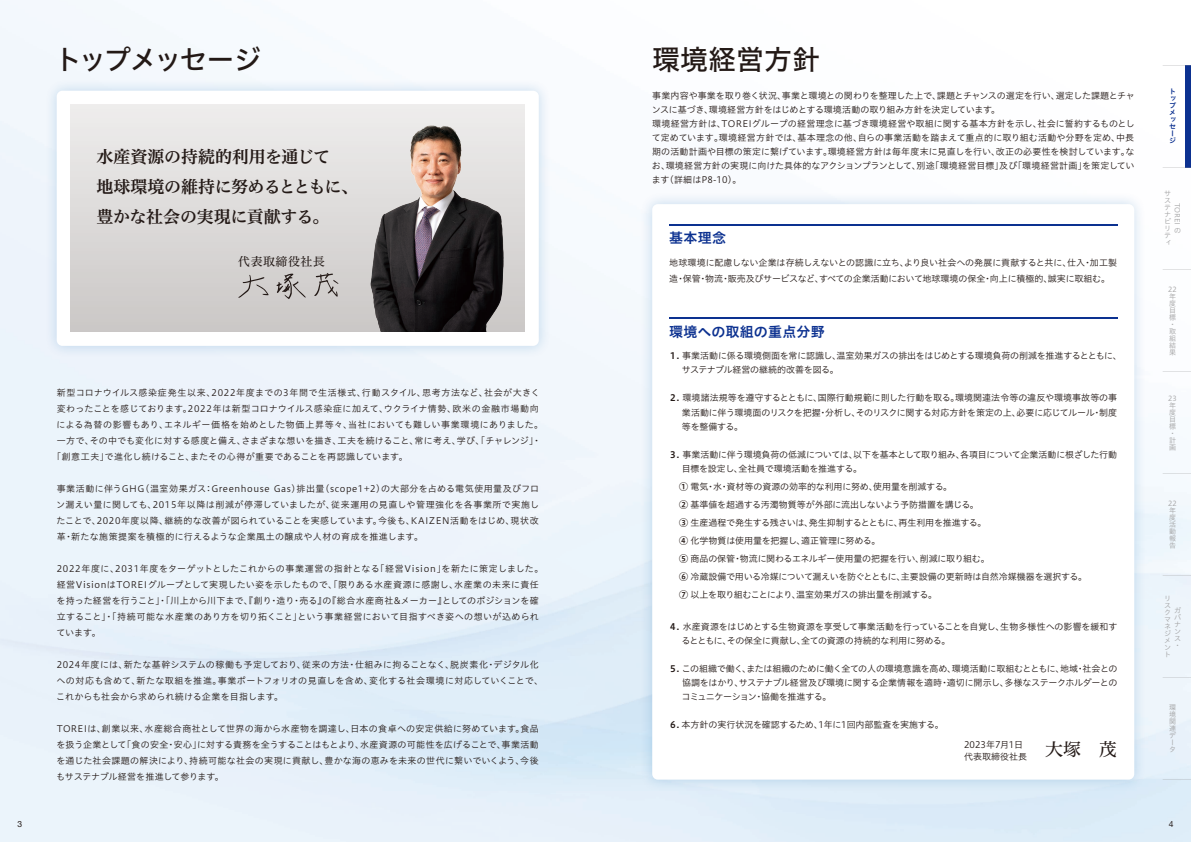
<style>
.page{position:relative;width:1191px;height:842px;background:#fff}
.page>*{position:absolute;margin:0;border:0;box-sizing:border-box;transform-origin:0 0}
.t1{font:28px "Hiragino UD Sans Std W5";letter-spacing:-.09em;color:#231916}
.t2{font:28px "Hiragino UD Sans Std W5";letter-spacing:-.04em;color:#231916}
.t3{font:17px/30px "Hiragino UD Serif Std W6";letter-spacing:-.015em;color:#231916}
.t4{font:14px "Hiragino UD Sans Std W6";letter-spacing:.02em;color:#0c3190}
.t5{font:12px "Hiragino UD Serif Std W4";letter-spacing:.04em;color:#231916}
.t6{font:9px/14px "Hiragino UD Sans Std W3";color:#231916;text-align:justify}
.t7{font:9px/16px "Hiragino UD Sans Std W3";letter-spacing:.03em;color:#231916}
.t8{font:9px/18px "Hiragino UD Sans Std W3";letter-spacing:-.02em;color:#231916}
.t9{font:9px/14px "Hiragino UD Sans Std W3";letter-spacing:-.03em;color:#231916}
.t10{font:9px "Hiragino UD Sans Std W3";letter-spacing:.04em;color:#231916}
.t11{font:9px "Hiragino UD Sans Std W3";letter-spacing:.02em;color:#231916}
.t12{font:9px "Hiragino UD Sans Std W3";letter-spacing:.07em;color:#231916}
.t13{font:8.5px "Helvetica Neue LT Std";color:#231916}
.t14{font:7px/7px "Hiragino UD Sans Std W3";color:#a0a0a1}
.t15{font:7px/7px "Hiragino UD Sans Std W6";color:#0c3190}
.s1{font-family:"Hiragino UD Sans Std W6"}
</style>
<div class="page">
<div style="left:640px;top:192px;width:506px;height:600px;background:#005fad;opacity:.2"></div>
<div style="left:652px;top:204px;width:482px;height:576px;background:#fff;border-radius:6px"></div>
<div style="left:44px;top:78px;width:507px;height:280px;background:#005fad;opacity:.2"></div>
<div style="left:57px;top:91px;width:482px;height:255px;background:#fff;border-radius:6px"></div>
<div style="left:71px;top:105px;width:453px;height:227px;background:linear-gradient(to bottom,#eeedec,#cbc7c6)"></div>
<img style="left:371px;top:126px;width:132px;height:206px">
<svg style="left:238px;top:275px;width:30px;height:23px"></svg>
<svg style="left:314px;top:273px;width:24px;height:24px"></svg>
<svg style="left:276px;top:274px;width:30px;height:25px"></svg>
<svg style="left:669px;top:224px;width:448px;height:1px"></svg>
<svg style="left:669px;top:317px;width:448px;height:2px"></svg>
<div style="left:1185px;top:65px;width:6px;height:102px;background:#0c3190"></div>
<svg style="left:1162px;top:65px;width:29px;height:1px"></svg>
<svg style="left:1162px;top:167px;width:29px;height:1px"></svg>
<svg style="left:1162px;top:269px;width:29px;height:1px"></svg>
<svg style="left:1162px;top:371px;width:29px;height:1px"></svg>
<svg style="left:1162px;top:473px;width:29px;height:1px"></svg>
<svg style="left:1162px;top:575px;width:29px;height:1px"></svg>
<svg style="left:1162px;top:677px;width:29px;height:1px"></svg>
<svg style="left:1162px;top:780px;width:29px;height:1px"></svg>
<h1 class="t1" style="left:54px;top:38px;width:209px">トップメッセージ</h1>
<h2 class="t3" style="left:96px;top:141px;width:263px">水産資源の持続的利用を通じて<br>地球環境の維持に努めるとともに、豊かな社会の実現に貢献する。</h2>
<h3 class="t5" style="left:238px;top:252px;width:88px">代表取締役社長</h3>
<p class="t12" style="left:57px;top:386px;width:484px">新型コロナウイルス感染症発生以来、2022年度までの3年間で生活様式、行動スタイル、思考方法など、社会が大きく</p>
<p class="t10" style="left:57px;top:402px;width:483px">変わったことを感じております。2022年は新型コロナウイルス感染症に加えて、ウクライナ情勢、欧米の金融市場動向</p>
<p class="t10" style="left:57px;top:418px;width:488px">による為替の影響もあり、エネルギー価格を始めとした物価上昇等々、当社においても難しい事業環境にありました。</p>
<p class="t11" style="left:57px;top:434px;width:486px">一方で、その中でも変化に対する感度と備え、さまざまな想いを描き、工夫を続けること、常に考え、学び、「チャレンジ」・</p>
<p class="t6" style="left:52px;top:449px;width:357px">「創意工夫」で進化し続けること、またその心得が重要であることを再認識しています。</p>
<p class="t6" style="left:56px;top:480px;width:484px;line-height:16px">事業活動に伴うGHG（温室効果ガス：Greenhouse Gas）排出量（scope1+2）の大部分を占める電気使用量及びフロン漏えい量に関しても、2015年以降は削減が停滞していましたが、従来運用の見直しや管理強化を各事業所で実施したことで、2020年度以降、継続的な改善が図られていることを実感しています。今後も、KAIZEN活動をはじめ、現状改革・新たな施策提案を積極的に行えるような企業風土の醸成や人材の育成を推進します。</p>
<p class="t7" style="left:56px;top:560px;width:488px">2022年度に、2031年度をターゲットとしたこれからの事業運営の指針となる「経営Vision」を新たに策定しました。経営VisionはTOREIグループとして実現したい姿を示したもので、「限りある水産資源に感謝し、水産業の未来に責任を持った経営を行うこと」・「川上から川下まで、『創り・造り・売る』の『総合水産商社&amp;メーカー』としてのポジションを確立すること」・「持続可能な水産業のあり方を切り拓くこと」という事業経営において目指すべき姿への想いが込められています。</p>
<p class="t7" style="left:56px;top:656px;width:488px">2024年度には、新たな基幹システムの稼働も予定しており、従来の方法・仕組みに拘ることなく、脱炭素化・デジタル化への対応も含めて、新たな取組を推進。事業ポートフォリオの見直しを含め、変化する社会環境に対応していくことで、これからも社会から求められ続ける企業を目指します。</p>
<p class="t6" style="left:56px;top:720px;width:484px;line-height:16px">TOREIは、創業以来、水産総合商社として世界の海から水産物を調達し、日本の食卓への安定供給に努めています。食品を扱う企業として「食の安全・安心」に対する責務を全うすることはもとより、水産資源の可能性を広げることで、事業活動を通じた社会課題の解決により、持続可能な社会の実現に貢献し、豊かな海の恵みを未来の世代に繋いでいくよう、今後もサステナブル経営を推進して参ります。</p>
<h1 class="t2" style="left:652px;top:38px;width:169px">環境経営方針</h1>
<p class="t6" style="left:651px;top:88px;width:484px;text-align:left">事業内容や事業を取り巻く状況、事業と環境との関わりを整理した上で、課題とチャンスの選定を行い、選定した課題とチャンスに基づき、環境経営方針をはじめとする環境活動の取り組み方針を決定しています。<br>環境経営方針は、TOREIグループの経営理念に基づき環境経営や取組に関する基本方針を示し、社会に誓約するものとして定めています。環境経営方針では、基本理念の他、自らの事業活動を踏まえて重点的に取り組む活動や分野を定め、中長期の活動計画や目標の策定に繋げています。環境経営方針は毎年度末に見直しを行い、改正の必要性を検討しています。なお、環境経営方針の実現に向けた具体的なアクションプランとして、別途「環境経営目標」及び「環境経営計画」を策定しています（詳細はP8-10）。</p>
<h3 class="t4" style="left:669px;top:227px;width:58px">基本理念</h3>
<p class="t6" style="left:669px;top:254px;width:449px;line-height:16px">地球環境に配慮しない企業は存続しえないとの認識に立ち、より良い社会への発展に貢献すると共に、仕入・加工製造・保管・物流・販売及びサービスなど、すべての企業活動において地球環境の保全・向上に積極的、誠実に取組む。</p>
<h3 class="t4" style="left:669px;top:321px;width:157px">環境への取組の重点分野</h3>
<p class="t9" style="left:681px;top:349px;width:441px;text-indent:-13px"><span class="s1">１.</span> 事業活動に係る環境側面を常に認識し、温室効果ガスの排出をはじめとする環境負荷の削減を推進するとともに、サステナブル経営の継続的改善を図る。</p>
<p class="t6" style="left:682px;top:391px;width:437px;text-indent:-13px"><span class="s1">２.</span> 環境諸法規等を遵守するとともに、国際行動規範に則した行動を取る。環境関連法令等の違反や環境事故等の事業活動に伴う環境面のリスクを把握・分析し、そのリスクに関する対応方針を策定の上、必要に応じてルール・制度等を整備する。</p>
<p class="t9" style="left:681px;top:447px;width:437px;text-indent:-13px"><span class="s1">３.</span> 事業活動に伴う環境負荷の低減については、以下を基本として取り組み、各項目について企業活動に根ざした行動目標を設定し、全社員で環境活動を推進する。</p>
<p class="t8" style="left:679px;top:477px;width:409px"><span class="s1">①</span> 電気・水・資材等の資源の効率的な利用に努め、使用量を削減する。<br><span class="s1">②</span> 基準値を超過する汚濁物質等が外部に流出しないよう予防措置を講じる。<br><span class="s1">③</span> 生産過程で発生する残さいは、発生抑制するとともに、再生利用を推進する。<br><span class="s1">④</span> 化学物質は使用量を把握し、適正管理に努める。<br><span class="s1">⑤</span> 商品の保管・物流に関わるエネルギー使用量の把握を行い、削減に取り組む。<br><span class="s1">⑥</span> 冷蔵設備で用いる冷媒について漏えいを防ぐとともに、主要設備の更新時は自然冷媒機器を選択する。<span class="s1">⑦</span> 以上を取り組むことにより、温室効果ガスの排出量を削減する。</p>
<p class="t6" style="left:681px;top:619px;width:437px;text-indent:-13px"><span class="s1">４.</span> 水産資源をはじめとする生物資源を享受して事業活動を行っていることを自覚し、生物多様性への影響を緩和するとともに、その保全に貢献し、全ての資源の持続的な利用に努める。</p>
<p class="t6" style="left:681px;top:661px;width:437px;text-indent:-13px"><span class="s1">５.</span> この組織で働く、または組織のために働く全ての人の環境意識を高め、環境活動に取組むとともに、地域・社会との協調をはかり、サステナブル経営及び環境に関する企業情報を適時・適切に開示し、多様なステークホルダーとのコミュニケーション・協働を推進する。</p>
<p class="t6" style="left:668px;top:717px;width:277px"><span class="s1">６.</span> 本方針の実行状況を確認するため、1年に1回内部監査を実施する。</p>
<p class="t6" style="left:964px;top:738px;width:155px;line-height:12px">2023年7月1日<br>代表取締役社長 <sup>大塚　茂</sup></p>
<p class="t15" style="left:1169px;top:88px;width:8px">トップメッセージ</p>
<p class="t14" style="left:1164px;top:190px;width:8px">サステナビリティ</p>
<p class="t14" style="left:1181px;top:203px;width:24px;rotate:90deg">TOREI</p>
<p class="t14" style="left:1174px;top:227px;width:8px">の</p>
<p class="t14" style="left:1168px;top:285px;width:10px">22年度目標・取組結果</p>
<p class="t14" style="left:1168px;top:394px;width:10px">23年度目標・計画</p>
<p class="t14" style="left:1168px;top:500px;width:10px">22年度活動報告</p>
<p class="t14" style="left:1164px;top:595px;width:8px">リスクマネジメント</p>
<p class="t14" style="left:1174px;top:606px;width:8px;text-align:justify">ガバナンス・</p>
<p class="t14" style="left:1169px;top:704px;width:8px">環境関連データ</p>
<p class="t13" style="left:17px;top:819px;width:6px">3</p>
<p class="t13" style="left:1168px;top:819px;width:6px">4</p>
</div>
